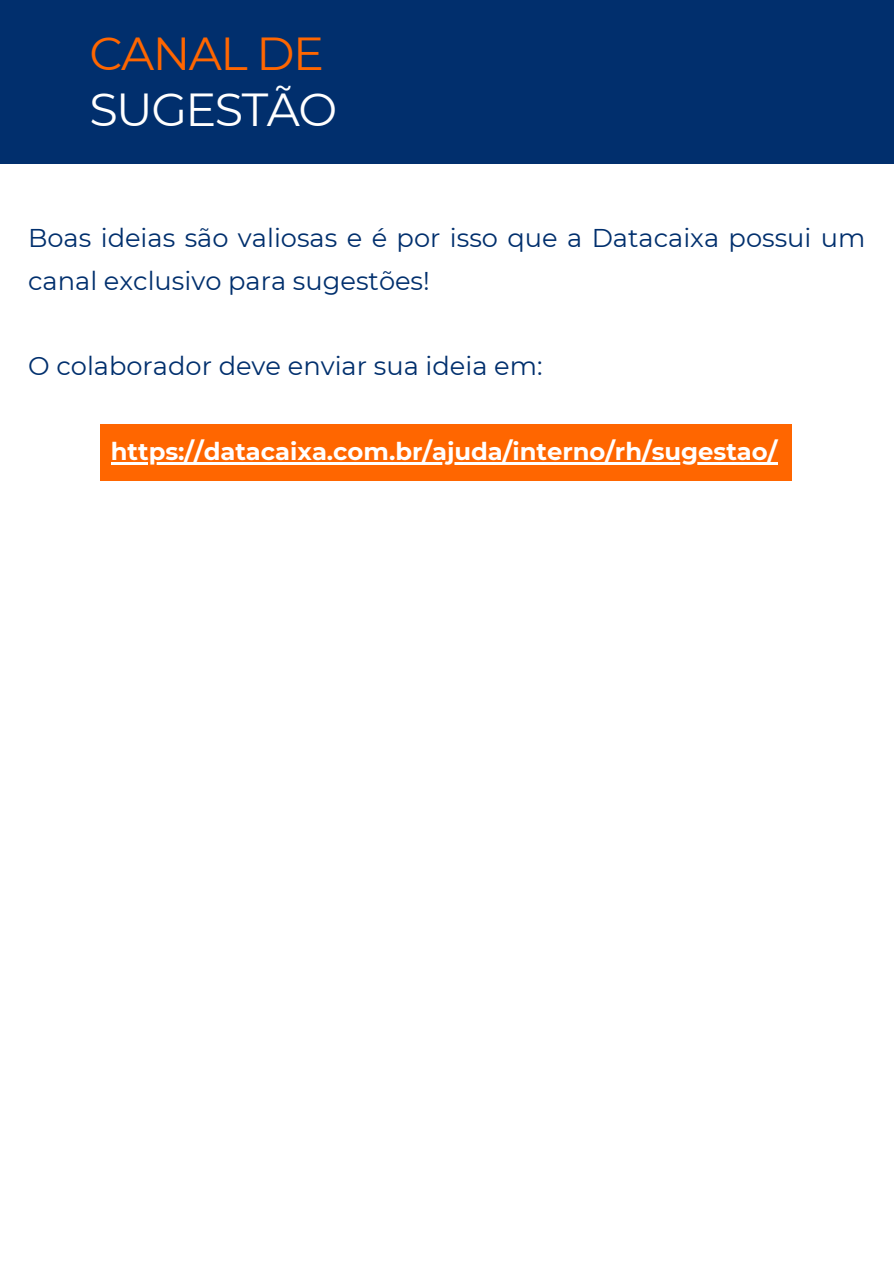
<style>
.page{position:relative;width:894px;height:1264px;background:#fff}
.page>*{position:absolute;margin:0;border:0;box-sizing:border-box;transform-origin:0 0}
.t1{font:46.2px "Montserrat";letter-spacing:-.035em;color:#fff}
.t2{font:46.2px "Montserrat";letter-spacing:-.035em;color:#f60}
.t3{font:25.65px/42.8px "Montserrat";color:#012f6d}
.t4{font:700 24.3px "Montserrat";color:#fff}
</style>
<div class="page">
<div style="left:0;top:0;width:893px;height:164px;background:#012f6d"></div>
<div style="left:100px;top:424px;width:691px;height:57px;background:#f60"></div>
<hr style="left:111px;top:462px;width:666px;height:3px;background:#fff">
<h1 class="t2" style="left:89px;top:25px;width:236px">CANAL DE</h1>
<h1 class="t1" style="left:89px;top:81px;width:249px">SUGESTÃO</h1>
<p class="t3" style="left:28px;top:216px;width:838px">Boas ideias são valiosas e é por isso que a Datacaixa possui um canal exclusivo para sugestões!</p>
<p class="t3" style="left:28px;top:344px;width:515px">O colaborador deve enviar sua ideia em:</p>
<p class="t4" style="left:111px;top:437px;width:667px">https://datacaixa.com.br/ajuda/interno/rh/sugestao/</p>
</div>
